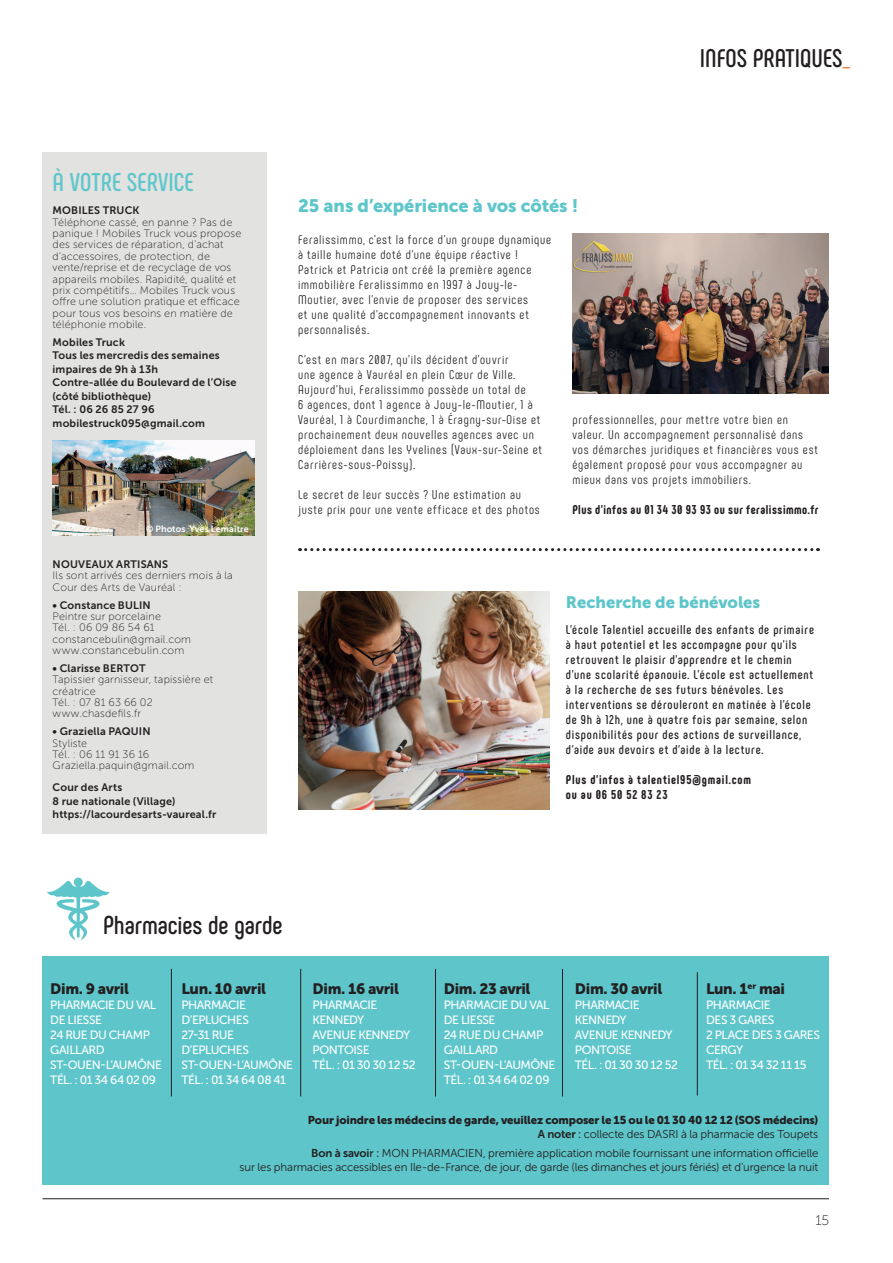
<style>
.page{position:relative;width:893px;height:1263px;background:#fff}
.page>*{position:absolute;margin:0;border:0;box-sizing:border-box;transform-origin:0 0}
.t1{font:700 25.8px "Phenomena";color:#231f20}
.t2{font:700 25.65px "Phenomena";letter-spacing:.005em;color:#5ec6ca}
.t3{font:700 25.5px "Phenomena";color:#231f20}
.Brève_1__titre{font:18px "Museo Sans 900";letter-spacing:-.005em;color:#5ec6ca}
.Brève_1__titre-2{font:16.5px "Museo Sans 900";color:#5ec6ca}
.Pharmacie__Date{font:15px "Museo Sans 900";letter-spacing:-.025em;color:#231f20}
.t4{font:13.95px "Museo Sans 100";color:#231f20}
.Brève_1__texte{font:12.75px/15px "Phenomena";letter-spacing:.065em;color:#231f20}
.Brève_1__texte-2{font:700 12.75px/15px "Phenomena";letter-spacing:.065em;color:#231f20}
.Brève_1__texte-3{font:800 12.75px/15px "Phenomena";letter-spacing:.06em;color:#231f20}
.Brève_1__texte-4{font:800 12.75px "Phenomena";letter-spacing:.04em;color:#231f20}
.Pharmacie__Texte{font:12px/15px "Museo Sans 500";letter-spacing:-.04em;color:#fff}
.t5{font:11.4px/14px "Museo Sans 300";letter-spacing:-.01em;color:#231f20;text-align:right}
.t6{font:11.4px "Museo Sans 900";letter-spacing:-.01em;color:#231f20}
.Colonne__texte{font:10.8px/11.4px "Museo Sans 100";letter-spacing:.02em;color:#231f20}
.Colonne__infos{font:10.8px/13.5px "Museo Sans 700";letter-spacing:.015em;color:#231f20}
._2_-_Événement{font:9px "Museo Sans 700";letter-spacing:.01em;color:#fff}
.s1{font-weight:400;font-size:21.15px;color:#f36e21}
.s2{font-family:"Museo Sans 700"}
.s3{font-family:"Museo Sans 500"}
</style>
<div class="page">
<hr style="left:43px;top:1198px;width:786px;height:1px;background:#231f20">
<div style="left:43px;top:152px;width:224px;height:681px;background:#e2e2e1"></div>
<svg style="left:300px;top:548px;width:518px;height:3px"></svg>
<img style="left:298px;top:592px;width:251px;height:218px">
<img style="left:572px;top:234px;width:257px;height:160px">
<div style="left:42px;top:956px;width:787px;height:229px;background:#5ec6ca"></div>
<svg style="left:47px;top:878px;width:63px;height:62px"></svg>
<hr style="left:171px;top:969px;width:1px;height:127px;background:#231f20">
<hr style="left:300px;top:969px;width:1px;height:127px;background:#231f20">
<hr style="left:435px;top:969px;width:1px;height:127px;background:#231f20">
<hr style="left:562px;top:969px;width:1px;height:127px;background:#231f20">
<hr style="left:697px;top:972px;width:1px;height:123px;background:#231f20">
<img style="left:53px;top:440px;width:201px;height:96px">
<p class="t3" style="left:700px;top:43px;width:152px">INFOS PRATIQUES<span class="s1">_</span></p>
<p class="t2" style="left:53px;top:167px;width:143px">À VOTRE SERVICE</p>
<p class="Colonne__infos" style="left:53px;top:204px;width:88px">MOBILES TRUCK</p>
<p class="Colonne__texte" style="left:53px;top:216px;width:190px">Téléphone cassé, en panne ? Pas de panique ! Mobiles Truck vous propose des services de réparation, d'achat d'accessoires, de protection, de vente/reprise et de recyclage de vos appareils mobiles. Rapidité, qualité et prix compétitifs… Mobiles Truck vous offre une solution pratique et efficace pour tous vos besoins en matière de téléphonie mobile.</p>
<p class="Colonne__infos" style="left:53px;top:335px;width:185px">Mobiles Truck<br>Tous les mercredis des semaines impaires de 9h à 13h<br>Contre-allée du Boulevard de l’Oise (côté bibliothèque)<br>Tél. : 06 26 85 27 96 mobilestruck095@gmail.com</p>
<p class="_2_-_Événement" style="left:146px;top:524px;width:104px">© Photos Yves Lemaître</p>
<p class="Colonne__infos" style="left:53px;top:557px;width:117px">NOUVEAUX ARTISANS</p>
<p class="Colonne__texte" style="left:53px;top:570px;width:182px">Ils sont arrivés ces derniers mois à la<br>Cour des Arts de Vauréal :</p>
<p class="Colonne__infos" style="left:53px;top:598px;width:100px">• Constance BULIN</p>
<p class="Colonne__texte" style="left:53px;top:611px;width:110px">Peintre sur porcelaine</p>
<p class="Colonne__texte" style="left:53px;top:622px;width:103px">Tél. : 06 09 86 54 61</p>
<p class="Colonne__texte" style="left:53px;top:633px;width:140px">constancebulin@gmail.com</p>
<p class="Colonne__texte" style="left:53px;top:645px;width:133px">www.constancebulin.com</p>
<p class="Colonne__infos" style="left:53px;top:661px;width:94px">• Clarisse BERTOT</p>
<p class="Colonne__texte" style="left:53px;top:674px;width:162px">Tapissier garnisseur, tapissière et créatrice</p>
<p class="Colonne__texte" style="left:53px;top:697px;width:102px">Tél. : 07 81 63 66 02</p>
<p class="Colonne__texte" style="left:53px;top:708px;width:90px">www.chasdefils.fr</p>
<p class="Colonne__infos" style="left:53px;top:725px;width:100px">• Graziella PAQUIN</p>
<p class="Colonne__texte" style="left:53px;top:737px;width:36px">Styliste</p>
<p class="Colonne__texte" style="left:53px;top:749px;width:98px">Tél. : 06 11 91 36 16</p>
<p class="Colonne__texte" style="left:53px;top:760px;width:143px">Graziella.paquin@gmail.com</p>
<p class="Colonne__infos" style="left:53px;top:781px;width:165px">Cour des Arts<br>8 rue nationale (Village) https://lacourdesarts-vaureal.fr</p>
<p class="Brève_1__titre" style="left:298px;top:195px;width:282px">25 ans d’expérience à vos côtés !</p>
<p class="Brève_1__texte" style="left:298px;top:232px;width:255px">Feralissimmo, c’est la force d’un groupe dynamique à taille humaine doté d’une équipe réactive !<br>Patrick et Patricia ont créé la première agence immobilière Feralissimmo en 1997 à Jouy-le-Moutier, avec l’envie de proposer des services<br>et une qualité d’accompagnement innovants et personnalisés.</p>
<p class="Brève_1__texte" style="left:298px;top:352px;width:246px">C’est en mars 2007, qu’ils décident d’ouvrir<br>une agence à Vauréal en plein Cœur de Ville.<br>Aujourd’hui, Feralissimmo possède un total de<br>6 agences, dont 1 agence à Jouy-le-Moutier, 1 à Vauréal, 1 à Courdimanche, 1 à Éragny-sur-Oise et prochainement deux nouvelles agences avec un déploiement dans les Yvelines (Vaux-sur-Seine et Carrières-sous-Poissy).</p>
<p class="Brève_1__texte" style="left:298px;top:487px;width:243px">Le secret de leur succès ? Une estimation au juste prix pour une vente efficace et des photos</p>
<p class="Brève_1__texte" style="left:572px;top:412px;width:247px">professionnelles, pour mettre votre bien en valeur. Un accompagnement personnalisé dans vos démarches juridiques et financières vous est également proposé pour vous accompagner au mieux dans vos projets immobiliers.</p>
<p class="Brève_1__texte-4" style="left:572px;top:501px;width:247px">Plus d’infos au 01 34 30 93 93 ou sur feralissimmo.fr</p>
<p class="Brève_1__titre-2" style="left:566px;top:592px;width:196px">Recherche de bénévoles</p>
<p class="Brève_1__texte-2" style="left:566px;top:622px;width:249px">L’école Talentiel accueille des enfants de primaire à haut potentiel et les accompagne pour qu’ils retrouvent le plaisir d’apprendre et le chemin d’une scolarité épanouie. L’école est actuellement à la recherche de ses futurs bénévoles. Les interventions se dérouleront en matinée à l’école de 9h à 12h, une à quatre fois par semaine, selon disponibilités pour des actions de surveillance, d’aide aux devoirs et d’aide à la lecture.</p>
<p class="Brève_1__texte-3" style="left:566px;top:772px;width:187px">Plus d’infos à talentiel95@gmail.com ou au 06 50 52 83 23</p>
<p class="t1" style="left:103px;top:909px;width:181px">Pharmacies de garde</p>
<p class="Pharmacie__Date" style="left:50px;top:980px;width:80px">Dim. 9 avril</p>
<p class="Pharmacie__Texte" style="left:50px;top:997px;width:107px">PHARMACIE DU VAL<br>DE LIESSE</p>
<p class="Pharmacie__Texte" style="left:50px;top:1027px;width:101px">24 RUE DU CHAMP<br>GAILLARD</p>
<p class="Pharmacie__Texte" style="left:50px;top:1057px;width:113px">ST-OUEN-L’AUMÔNE</p>
<p class="Pharmacie__Texte" style="left:50px;top:1072px;width:107px">TÉL. : 01 34 64 02 09</p>
<p class="Pharmacie__Date" style="left:181px;top:980px;width:86px">Lun. 10 avril</p>
<p class="Pharmacie__Texte" style="left:181px;top:997px;width:69px">PHARMACIE<br>D’EPLUCHES</p>
<p class="Pharmacie__Texte" style="left:181px;top:1027px;width:69px">27-31 RUE<br>D’EPLUCHES</p>
<p class="Pharmacie__Texte" style="left:181px;top:1057px;width:113px">ST-OUEN-L’AUMÔNE</p>
<p class="Pharmacie__Texte" style="left:181px;top:1072px;width:106px">TÉL. : 01 34 64 08 41</p>
<p class="Pharmacie__Date" style="left:313px;top:980px;width:88px">Dim. 16 avril</p>
<p class="Pharmacie__Texte" style="left:313px;top:997px;width:66px">PHARMACIE<br>KENNEDY</p>
<p class="Pharmacie__Texte" style="left:313px;top:1027px;width:99px">AVENUE KENNEDY</p>
<p class="Pharmacie__Texte" style="left:313px;top:1042px;width:58px">PONTOISE</p>
<p class="Pharmacie__Texte" style="left:313px;top:1057px;width:104px">TÉL. : 01 30 30 12 52</p>
<p class="Pharmacie__Date" style="left:444px;top:980px;width:88px">Dim. 23 avril</p>
<p class="Pharmacie__Texte" style="left:444px;top:997px;width:107px">PHARMACIE DU VAL<br>DE LIESSE</p>
<p class="Pharmacie__Texte" style="left:444px;top:1027px;width:101px">24 RUE DU CHAMP<br>GAILLARD</p>
<p class="Pharmacie__Texte" style="left:444px;top:1057px;width:113px">ST-OUEN-L’AUMÔNE</p>
<p class="Pharmacie__Texte" style="left:444px;top:1072px;width:107px">TÉL. : 01 34 64 02 09</p>
<p class="Pharmacie__Date" style="left:575px;top:980px;width:89px">Dim. 30 avril</p>
<p class="Pharmacie__Texte" style="left:575px;top:997px;width:66px">PHARMACIE<br>KENNEDY</p>
<p class="Pharmacie__Texte" style="left:575px;top:1027px;width:99px">AVENUE KENNEDY<br>PONTOISE</p>
<p class="Pharmacie__Texte" style="left:575px;top:1057px;width:104px">TÉL. : 01 30 30 12 52</p>
<p class="Pharmacie__Date" style="left:706px;top:980px;width:81px">Lun. 1<sup>er</sup> mai</p>
<p class="Pharmacie__Texte" style="left:706px;top:997px;width:70px">PHARMACIE<br>DES 3 GARES</p>
<p class="Pharmacie__Texte" style="left:706px;top:1027px;width:115px">2 PLACE DES 3 GARES<br>CERGY</p>
<p class="Pharmacie__Texte" style="left:706px;top:1057px;width:102px">TÉL. : 01 34 32 11 15</p>
<p class="t6" style="left:308px;top:1113px;width:512px">Pour joindre les médecins de garde, veuillez composer le 15 ou le 01 30 40 12 12 (SOS médecins)</p>
<p class="t5" style="left:538px;top:1127px;width:282px"><span class="s2">A noter</span> <span class="s3">:</span> collecte des DASRI à la pharmacie des Toupets</p>
<p class="t5" style="left:240px;top:1146px;width:580px"><span class="s2">Bon à savoi</span><span class="s3">r :</span> MON PHARMACIEN, première application mobile fournissant une information officielle<br>sur les pharmacies accessibles en Ile-de-France, de jour, de garde (les dimanches et jours fériés) et d’urgence la nuit</p>
<p class="t4" style="left:815px;top:1213px;width:15px">15</p>
</div>
